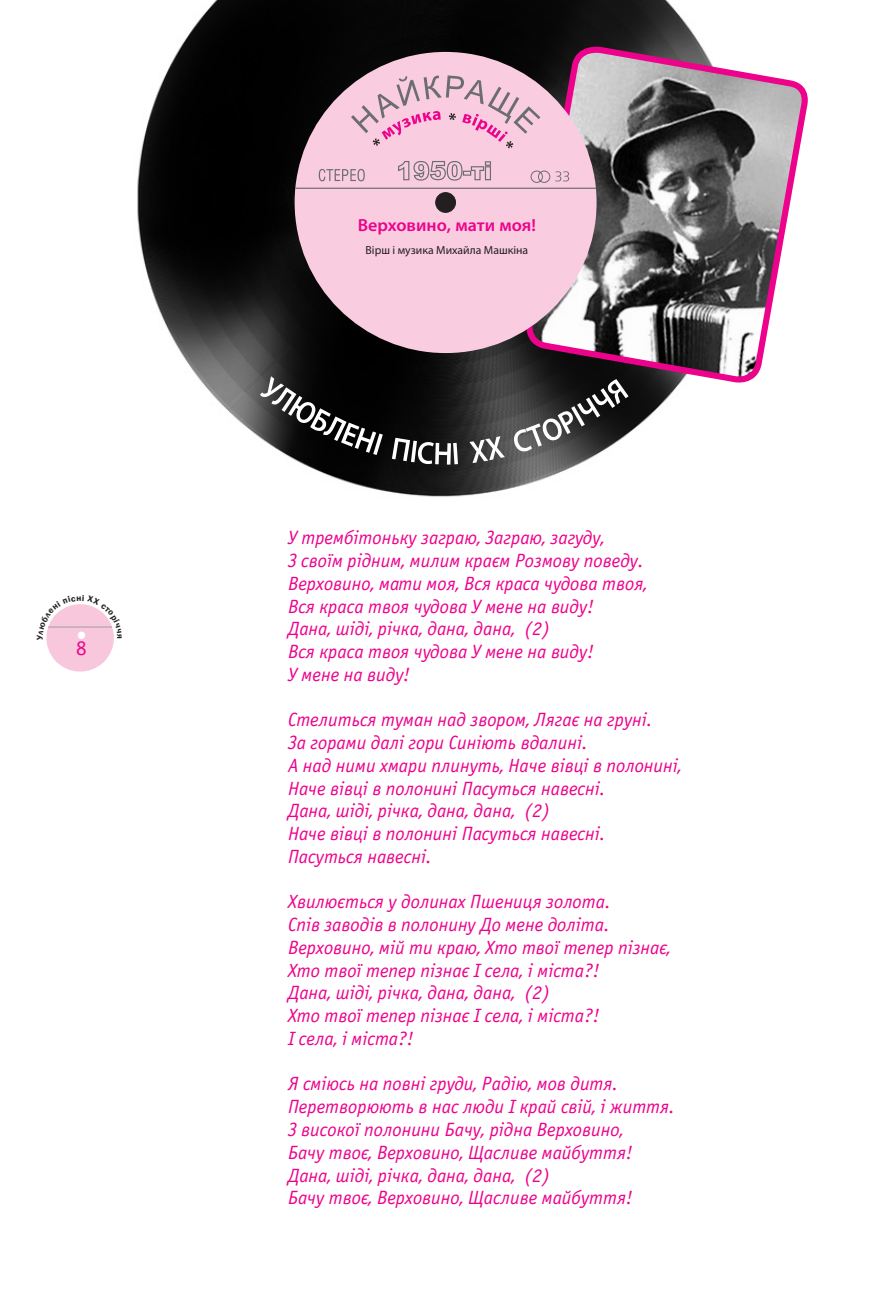
<style>
.page{position:relative;width:869px;height:1290px;background:#fff}
.page>*{position:absolute;margin:0;border:0;box-sizing:border-box;transform-origin:0 0}
.t1{font:21px "Officina Sans Book SCC";color:#ed028c}
.t2{font:italic 19.25px/22.8px "Officina Sans Book C";color:#ed028c}
.t3{font:600 17.5px "Myriad Pro";color:#ed028c}
.t4{font:11.72px "Myriad Pro";color:#231f20}
</style>
<div class="page">
<img style="left:137px;top:0;width:562px;height:497px">
<svg style="left:260px;top:376px;width:122px;height:79px;background:#363636"></svg>
<svg style="left:392px;top:438px;width:66px;height:27px"></svg>
<svg style="left:469px;top:436px;width:35px;height:27px"></svg>
<svg style="left:512px;top:379px;width:116px;height:74px;background:#565656"></svg>
<svg style="left:522px;top:43px;width:286px;height:350px"></svg>
<div style="left:294px;top:52px;width:302px;height:301px;background:#f9ccdf;border-radius:50%"></div>
<div style="left:435px;top:193px;width:20px;height:19px;background:#231f20;border-radius:50%"></div>
<div style="left:435px;top:192px;width:21px;height:21px;border:1px solid #231f20;border-radius:50%"></div>
<hr style="left:295px;top:188px;width:301px;height:1px;background:#6c6d70">
<svg style="left:318px;top:169px;width:46px;height:12px"></svg>
<svg style="left:530px;top:170px;width:39px;height:13px"></svg>
<svg style="left:398px;top:161px;width:93px;height:20px"></svg>
<svg style="left:351px;top:75px;width:189px;height:73px"></svg>
<svg style="left:46px;top:604px;width:68px;height:68px"></svg>
<p class="t1" style="left:76px;top:637px;width:12px">8</p>
<p class="t3" style="left:357px;top:214px;width:180px">Верховино, мати моя!</p>
<p class="t4" style="left:365px;top:243px;width:164px">Вірш і музика Михайла Машкіна</p>
<p class="t2" style="left:288px;top:527px;width:361px">У трембітоньку заграю, Заграю, загуду,<br>З своїм рідним, милим краєм Розмову поведу.<br>Верховино, мати моя, Вся краса чудова твоя, Вся краса твоя чудова У мене на виду!<br>Дана, шіді, річка, дана, дана, (2)<br>Вся краса твоя чудова У мене на виду!<br>У мене на виду!</p>
<p class="t2" style="left:288px;top:709px;width:395px">Стелиться туман над звором, Лягає на груні.<br>За горами далі гори Синіють вдалині.<br>А над ними хмари плинуть, Наче вівці в полонині, Наче вівці в полонині Пасуться навесні.<br>Дана, шіді, річка, дана, дана, (2)<br>Наче вівці в полонині Пасуться навесні.<br>Пасуться навесні.</p>
<p class="t2" style="left:288px;top:891px;width:384px">Хвилюється у долинах Пшениця золота.<br>Спів заводів в полонину До мене доліта.<br>Верховино, мій ти краю, Хто твої тепер пізнає, Хто твої тепер пізнає І села, і міста?!<br>Дана, шіді, річка, дана, дана, (2)<br>Хто твої тепер пізнає І села, і міста?!<br>І села, і міста?!</p>
<p class="t2" style="left:288px;top:1073px;width:388px">Я сміюсь на повні груди, Радію, мов дитя.<br>Перетворюють в нас люди І край свій, і життя.<br>З високої полонини Бачу, рідна Верховино,<br>Бачу твоє, Верховино, Щасливе майбуття!<br>Дана, шіді, річка, дана, дана, (2)<br>Бачу твоє, Верховино, Щасливе майбуття!</p>
</div>
